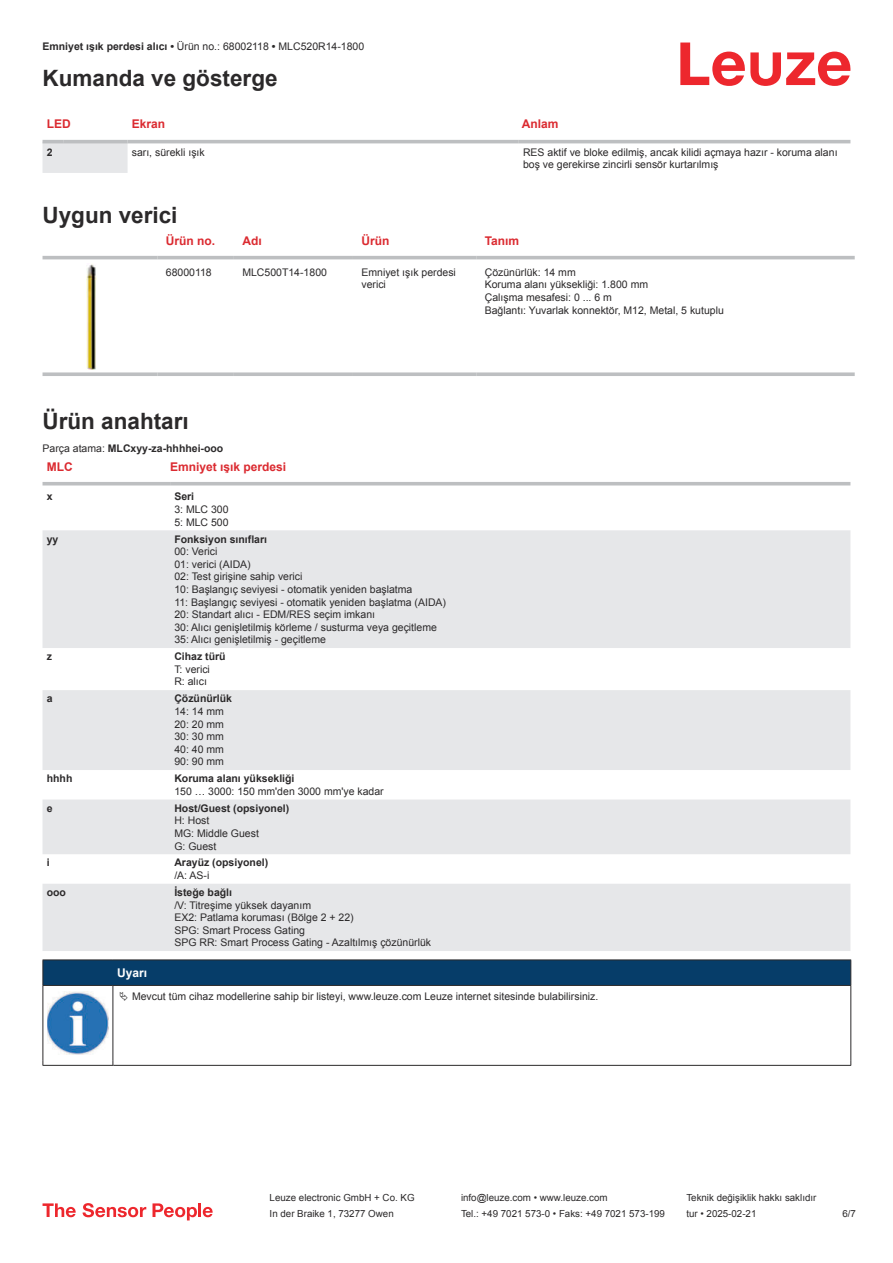
<style>
.page{position:relative;width:893px;height:1263px;background:#fff}
.page>*{position:absolute;margin:0;border:0;box-sizing:border-box;transform-origin:0 0}
.t1{font:700 22.5px "Arial";color:#2b292a}
.t2{font:700 12px "Arial";color:#db2a30}
.t3{font:700 12px "Arial";color:#fff}
.t4{font:10.5px/12.6px "Arial";color:#2b292a}
.t5{font:700 10.5px "Arial";color:#2b292a}
.t6{font:9.75px "Arial";color:#2b292a}
.s1{font-weight:700}
.s2{font-weight:400}
</style>
<div class="page">
<svg style="left:680px;top:43px;width:170px;height:43px"></svg>
<svg style="left:43px;top:143px;width:807px;height:30px"></svg>
<hr style="left:43px;top:140px;width:21px;height:3px;background:#bdbfc1">
<hr style="left:64px;top:140px;width:64px;height:3px;background:#bdbfc1">
<hr style="left:128px;top:140px;width:391px;height:3px;background:#bdbfc1">
<hr style="left:519px;top:140px;width:331px;height:3px;background:#bdbfc1">
<svg style="left:43px;top:259px;width:812px;height:109px"></svg>
<hr style="left:43px;top:256px;width:114px;height:3px;background:#bdbfc1">
<hr style="left:157px;top:256px;width:77px;height:3px;background:#bdbfc1">
<hr style="left:234px;top:256px;width:119px;height:3px;background:#bdbfc1">
<hr style="left:353px;top:256px;width:123px;height:3px;background:#bdbfc1">
<hr style="left:476px;top:256px;width:379px;height:3px;background:#bdbfc1">
<svg style="left:43px;top:372px;width:114px;height:4px"></svg>
<svg style="left:157px;top:372px;width:77px;height:4px"></svg>
<svg style="left:234px;top:372px;width:119px;height:4px"></svg>
<svg style="left:353px;top:372px;width:123px;height:4px"></svg>
<svg style="left:476px;top:372px;width:379px;height:4px;background:#c4c6c8"></svg>
<img style="left:87px;top:264px;width:9px;height:106px">
<svg style="left:43px;top:530px;width:807px;height:421px;fill:#e6e7e9"></svg>
<hr style="left:43px;top:482px;width:127px;height:3px;background:#bdbfc1">
<hr style="left:170px;top:482px;width:680px;height:3px;background:#bdbfc1">
<svg style="left:43px;top:1203px;width:33px;height:14px"></svg>
<svg style="left:83px;top:1203px;width:63px;height:14px"></svg>
<svg style="left:153px;top:1203px;width:44px;height:17px"></svg>
<hr style="left:198px;top:1203px;width:3px;height:14px;background:#ed272d">
<svg style="left:203px;top:1207px;width:10px;height:10px"></svg>
<svg style="left:44px;top:986px;width:806px;height:79px"></svg>
<hr style="left:43px;top:959px;width:70px;height:1px;background:#2b292a">
<hr style="left:43px;top:985px;width:70px;height:1px;background:#2b292a">
<hr style="left:113px;top:959px;width:738px;height:1px;background:#2b292a">
<div style="left:43px;top:960px;width:808px;height:25px;background:#063d69"></div>
<hr style="left:113px;top:985px;width:738px;height:1px;background:#2b292a">
<hr style="left:43px;top:986px;width:1px;height:75px;background:#2b292a">
<hr style="left:113px;top:986px;width:1px;height:75px;background:#2b292a">
<hr style="left:850px;top:986px;width:1px;height:75px;background:#2b292a">
<hr style="left:43px;top:1065px;width:70px;height:1px;background:#2b292a">
<hr style="left:113px;top:1065px;width:738px;height:1px;background:#2b292a">
<img style="left:47px;top:992px;width:61px;height:63px">
<div style="left:115px;top:986px;width:734px;height:20px;background:#fff"></div>
<p class="t4" style="left:43px;top:41px;width:323px"><span class="s1">Emniyet ışık perdesi alıcı •</span> Ürün no.: 68002118 <span class="s1">•</span> MLC520R14-1800</p>
<h1 class="t1" style="left:43px;top:63px;width:237px">Kumanda ve gösterge</h1>
<p class="t2" style="left:47px;top:119px;width:25px">LED</p>
<p class="t2" style="left:132px;top:119px;width:35px">Ekran</p>
<p class="t2" style="left:522px;top:115px;width:38px">Anlam</p>
<p class="t5" style="left:47px;top:145px;width:7px">2</p>
<p class="t4" style="left:132px;top:146px;width:74px">sarı, sürekli ışık</p>
<p class="t4" style="left:523px;top:146px;width:316px">RES aktif ve bloke edilmiş, ancak kilidi açmaya hazır - koruma alanı boş ve gerekirse zincirli sensör kurtarılmış</p>
<h1 class="t1" style="left:43px;top:199px;width:137px">Uygun verici</h1>
<p class="t2" style="left:166px;top:232px;width:51px">Ürün no.</p>
<p class="t2" style="left:242px;top:232px;width:21px">Adı</p>
<p class="t2" style="left:361px;top:236px;width:29px">Ürün</p>
<p class="t2" style="left:485px;top:232px;width:36px">Tanım</p>
<p class="t4" style="left:166px;top:266px;width:47px">68000118</p>
<p class="t4" style="left:242px;top:266px;width:86px">MLC500T14-1800</p>
<p class="t4" style="left:361px;top:266px;width:96px">Emniyet ışık perdesi verici</p>
<p class="t4" style="left:485px;top:266px;width:241px">Çözünürlük: 14 mm<br>Koruma alanı yüksekliği: 1.800 mm<br>Çalışma mesafesi: 0 ... 6 m<br>Bağlantı: Yuvarlak konnektör, M12, Metal, 5 kutuplu</p>
<h1 class="t1" style="left:43px;top:405px;width:148px">Ürün anahtarı</h1>
<p class="t5" style="left:43px;top:441px;width:182px"><span class="s2">Parça atama:</span> MLCxyy-za-hhhhei-ooo</p>
<p class="t2" style="left:47px;top:462px;width:27px">MLC</p>
<p class="t2" style="left:170px;top:458px;width:118px">Emniyet ışık perdesi</p>
<p class="t5" style="left:47px;top:489px;width:7px">x</p>
<p class="t5" style="left:174px;top:493px;width:21px">Seri</p>
<p class="t4" style="left:174px;top:504px;width:56px">3: MLC 300<br>5: MLC 500</p>
<p class="t5" style="left:47px;top:535px;width:13px">yy</p>
<p class="t5" style="left:174px;top:531px;width:94px">Fonksiyon sınıfları</p>
<p class="t4" style="left:174px;top:545px;width:273px">00: Verici<br>01: verici (AIDA)<br>02: Test girişine sahip verici<br>10: Başlangıç seviyesi - otomatik yeniden başlatma<br>11: Başlangıç seviyesi - otomatik yeniden başlatma (AIDA)<br>20: Standart alıcı - EDM/RES seçim imkanı<br>30: Alıcı genişletilmiş körleme / susturma veya geçitleme 35: Alıcı genişletilmiş - geçitleme</p>
<p class="t5" style="left:47px;top:652px;width:7px">z</p>
<p class="t5" style="left:174px;top:652px;width:53px">Cihaz türü</p>
<p class="t4" style="left:174px;top:663px;width:37px">T: verici<br>R: alıcı</p>
<p class="t5" style="left:47px;top:695px;width:7px">a</p>
<p class="t5" style="left:174px;top:691px;width:59px">Çözünürlük</p>
<p class="t4" style="left:174px;top:705px;width:51px;text-align:justify">14: 14 mm 20: 20 mm 30: 30 mm 40: 40 mm 90: 90 mm</p>
<p class="t5" style="left:47px;top:774px;width:27px">hhhh</p>
<p class="t5" style="left:174px;top:771px;width:122px">Koruma alanı yüksekliği</p>
<p class="t4" style="left:174px;top:785px;width:211px">150 … 3000: 150 mm'den 3000 mm'ye kadar</p>
<p class="t5" style="left:47px;top:804px;width:7px">e</p>
<p class="t5" style="left:174px;top:801px;width:116px">Host/Guest (opsiyonel)</p>
<p class="t4" style="left:174px;top:814px;width:86px">H: Host<br>MG: Middle Guest<br>G: Guest</p>
<p class="t5" style="left:47px;top:859px;width:4px">i</p>
<p class="t5" style="left:174px;top:855px;width:95px">Arayüz (opsiyonel)</p>
<p class="t4" style="left:174px;top:870px;width:37px">/A: AS-i</p>
<p class="t5" style="left:47px;top:888px;width:21px">ooo</p>
<p class="t5" style="left:174px;top:885px;width:59px">İsteğe bağlı</p>
<p class="t4" style="left:174px;top:898px;width:258px">/V: Titreşime yüksek dayanım<br>EX2: Patlama koruması (Bölge 2 + 22)<br>SPG: Smart Process Gating<br>SPG RR: Smart Process Gating - Azaltılmış çözünürlük</p>
<p class="t3" style="left:117px;top:964px;width:32px">Uyarı</p>
<p class="t4" style="left:132px;top:990px;width:468px">Mevcut tüm cihaz modellerine sahip bir listeyi, www.leuze.com Leuze internet sitesinde bulabilirsiniz.</p>
<p class="t6" style="left:270px;top:1191px;width:146px">Leuze electronic GmbH + Co. KG</p>
<p class="t6" style="left:461px;top:1191px;width:148px">info@leuze.com • www.leuze.com</p>
<p class="t6" style="left:686px;top:1191px;width:132px">Teknik değişiklik hakkı saklıdır</p>
<p class="t6" style="left:270px;top:1207px;width:126px">In der Braike 1, 73277 Owen</p>
<p class="t6" style="left:461px;top:1207px;width:205px">Tel.: +49 7021 573-0 • Faks: +49 7021 573-199</p>
<p class="t6" style="left:686px;top:1207px;width:72px">tur • 2025-02-21</p>
<p class="t6" style="left:842px;top:1210px;width:15px">6 /7</p>
</div>
